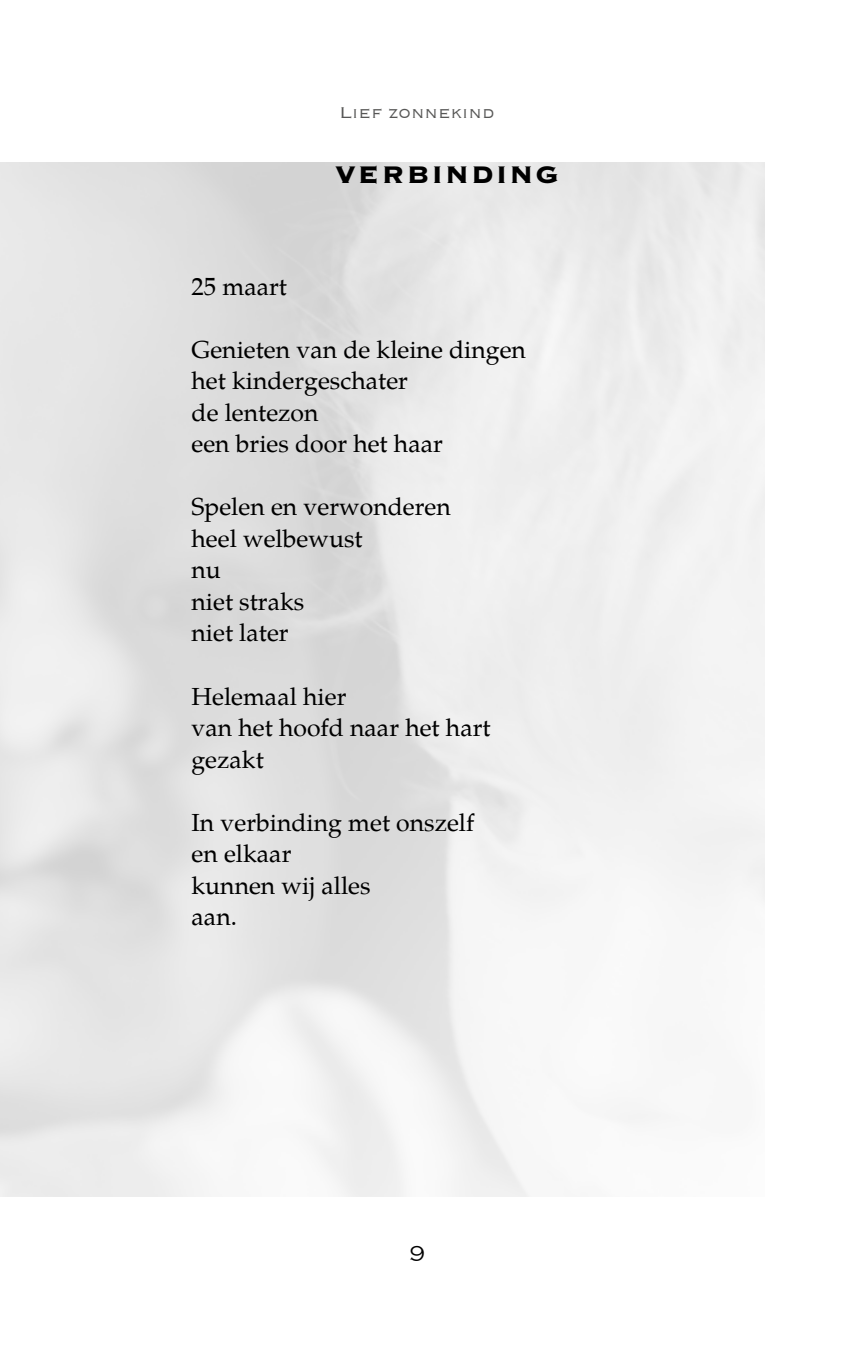
<style>
.page{position:relative;width:862px;height:1372px;background:#fff}
.page>*{position:absolute;margin:0;border:0;box-sizing:border-box;transform-origin:0 0}
.t1{font:800 31.5px "Copperplate Gothic BT";letter-spacing:.07em;color:#000}
.t2{font:24.75px/31.5px "Palatino";color:#000}
.t3{font:22.5px "Copperplate";color:#000}
.t4{font:300 20.25px "Copperplate";color:#575756}
</style>
<div class="page">
<p class="t4" style="left:339px;top:100px;width:156px">Lief zonnekind</p>
<p class="t2" style="left:191px;top:268px;width:97px">25 maart</p>
<p class="t1" style="left:335px;top:157px;width:225px">VERBINDING</p>
<p class="t2" style="left:191px;top:331px;width:336px">Genieten van de kleine dingen het kindergeschater<br>de lentezon<br>een bries door het haar</p>
<p class="t2" style="left:191px;top:489px;width:261px">Spelen en verwonderen heel welbewust<br>nu<br>niet straks<br>niet later</p>
<p class="t2" style="left:191px;top:678px;width:300px">Helemaal hier<br>van het hoofd naar het hart gezakt</p>
<p class="t2" style="left:191px;top:804px;width:284px">In verbinding met onszelf en elkaar<br>kunnen wij alles<br>aan.</p>
<p class="t3" style="left:409px;top:1241px;width:18px">9</p>
</div>
